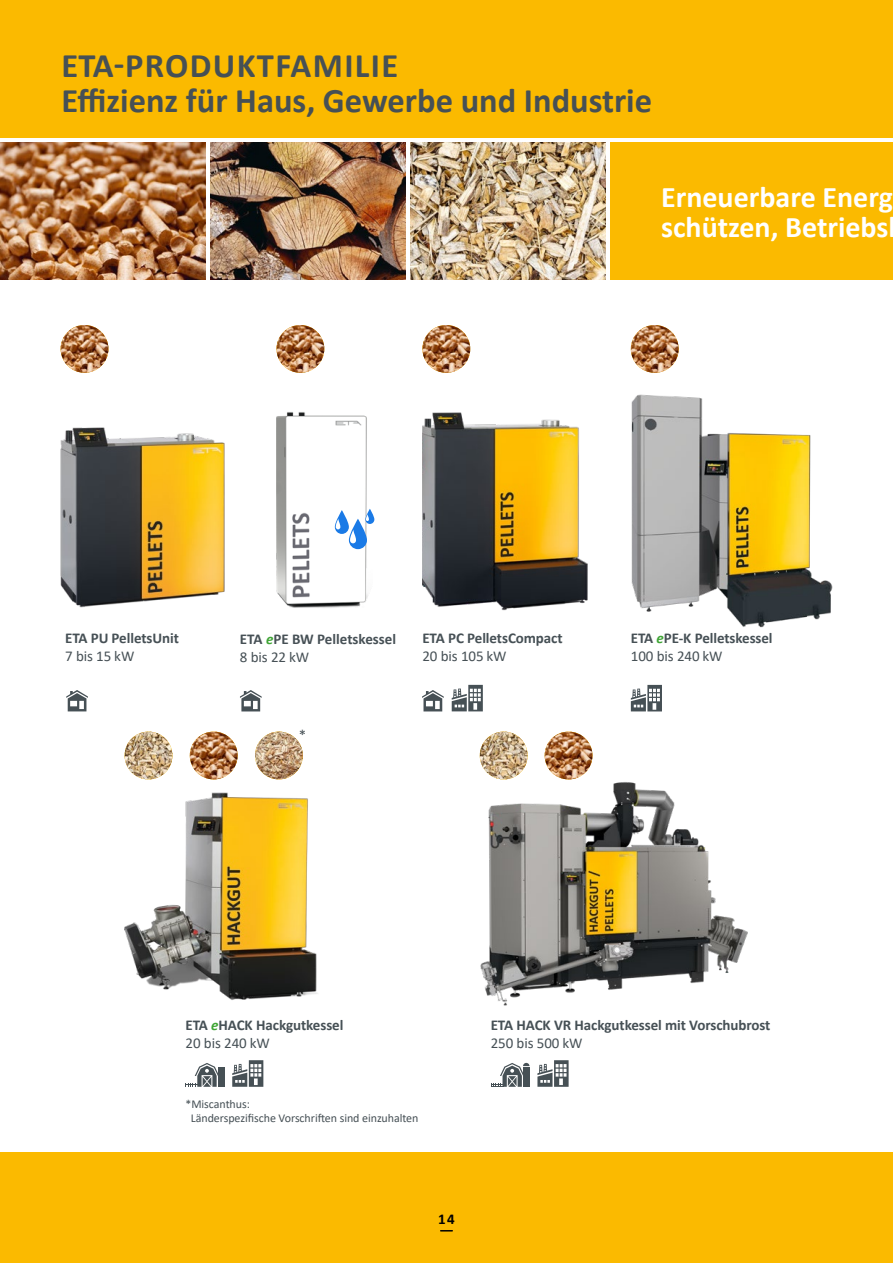
<style>
.page{position:relative;width:893px;height:1263px;background:#fff}
.page>*{position:absolute;margin:0;border:0;box-sizing:border-box;transform-origin:0 0}
.ETA_Fließtext{font:700 34.5px/34.5px "Calibri";color:#465055}
.ETA_Fließtext-2{font:700 30px/30px "Calibri";color:#fff}
.ETA_Fließtext-3{font:700 15px "Calibri";letter-spacing:-.005em;color:#465055}
.ETA_Plakat_Fließtext{font:15px "Calibri";letter-spacing:-.005em;color:#465055}
.t1{font:700 15px "Calibri";color:#000}
.ETA_Plakat_Fließtext-2{font:12px "Calibri";letter-spacing:-.005em;color:#465055}
.s1{font-style:italic;color:#3fa535}
</style>
<div class="page">
<div style="left:0;top:1152px;width:893px;height:111px;background:#fbba00"></div>
<svg style="left:240px;top:690px;width:22px;height:21px"></svg>
<svg style="left:422px;top:690px;width:22px;height:21px"></svg>
<svg style="left:452px;top:685px;width:31px;height:26px"></svg>
<svg style="left:66px;top:690px;width:22px;height:21px"></svg>
<svg style="left:631px;top:685px;width:31px;height:26px"></svg>
<img style="left:422px;top:325px;width:48px;height:48px;border-radius:24px">
<img style="left:276px;top:325px;width:48px;height:48px;border-radius:24px">
<img style="left:61px;top:325px;width:47px;height:48px;border-radius:24px">
<img style="left:631px;top:325px;width:48px;height:48px;border-radius:24px">
<img style="left:190px;top:731px;width:48px;height:48px;border-radius:24px">
<img style="left:255px;top:731px;width:48px;height:48px;border-radius:24px">
<img style="left:125px;top:731px;width:47px;height:48px;border-radius:24px">
<svg style="left:185px;top:1063px;width:33px;height:24px"></svg>
<div style="left:218px;top:1067px;width:6px;height:20px;background:#465055"></div>
<svg style="left:232px;top:1060px;width:31px;height:27px"></svg>
<svg style="left:491px;top:1063px;width:38px;height:24px"></svg>
<svg style="left:537px;top:1060px;width:32px;height:27px"></svg>
<img style="left:545px;top:731px;width:47px;height:48px;border-radius:24px">
<img style="left:480px;top:731px;width:48px;height:48px;border-radius:24px">
<img style="left:125px;top:792px;width:193px;height:208px">
<img style="left:411px;top:142px;width:194px;height:138px">
<img style="left:0;top:142px;width:206px;height:138px">
<div style="left:611px;top:142px;width:282px;height:138px;background:#fbba00"></div>
<div style="left:0;top:0;width:893px;height:138px;background:#fbba00"></div>
<img style="left:211px;top:142px;width:195px;height:138px">
<img style="left:422px;top:412px;width:166px;height:199px">
<img style="left:276px;top:412px;width:92px;height:196px">
<img style="left:61px;top:427px;width:164px;height:181px">
<img style="left:631px;top:394px;width:202px;height:234px">
<img style="left:480px;top:778px;width:268px;height:228px">
<svg style="left:349px;top:519px;width:18px;height:30px"></svg>
<svg style="left:350px;top:529px;width:6px;height:14px"></svg>
<svg style="left:335px;top:510px;width:14px;height:24px"></svg>
<svg style="left:336px;top:518px;width:4px;height:11px"></svg>
<svg style="left:365px;top:509px;width:9px;height:15px"></svg>
<svg style="left:366px;top:514px;width:3px;height:7px"></svg>
<p class="ETA_Fließtext" style="left:62px;top:48px;width:592px">ETA-PRODUKTFAMILIE<br>Effizienz für Haus, Gewerbe und Industrie</p>
<p class="ETA_Fließtext-2" style="left:661px;top:182px;width:233px">Erneuerbare Energ schützen, Betriebs</p>
<p class="ETA_Fließtext-3" style="left:65px;top:627px;width:115px">ETA PU PelletsUnit</p>
<p class="ETA_Plakat_Fließtext" style="left:65px;top:645px;width:71px">7 bis 15 kW</p>
<p class="ETA_Fließtext-3" style="left:240px;top:629px;width:158px">ETA <span class="s1">e</span>PE BW Pelletskessel</p>
<p class="ETA_Plakat_Fließtext" style="left:240px;top:647px;width:71px">8 bis 22 kW</p>
<p class="ETA_Plakat_Fließtext" style="left:299px;top:724px;width:9px">*</p>
<p class="ETA_Fließtext-3" style="left:422px;top:627px;width:142px">ETA PC PelletsCompact</p>
<p class="ETA_Plakat_Fließtext" style="left:422px;top:645px;width:86px">20 bis 105 kW</p>
<p class="ETA_Fließtext-3" style="left:631px;top:627px;width:143px">ETA <span class="s1">e</span>PE-K Pelletskessel</p>
<p class="ETA_Plakat_Fließtext" style="left:631px;top:645px;width:93px">100 bis 240 kW</p>
<p class="ETA_Fließtext-3" style="left:185px;top:1014px;width:159px">ETA <span class="s1">e</span>HACK Hackgutkessel</p>
<p class="ETA_Plakat_Fließtext" style="left:185px;top:1033px;width:86px">20 bis 240 kW</p>
<p class="ETA_Fließtext-3" style="left:491px;top:1014px;width:281px">ETA HACK VR Hackgutkessel mit Vorschubrost</p>
<p class="ETA_Plakat_Fließtext" style="left:491px;top:1033px;width:93px">250 bis 500 kW</p>
<p class="ETA_Plakat_Fließtext-2" style="left:185px;top:1095px;width:66px">*Miscanthus:</p>
<p class="ETA_Plakat_Fließtext-2" style="left:191px;top:1110px;width:229px">Länderspezifische Vorschriften sind einzuhalten</p>
<p class="t1" style="left:438px;top:1208px;width:18px">14</p>
</div>
